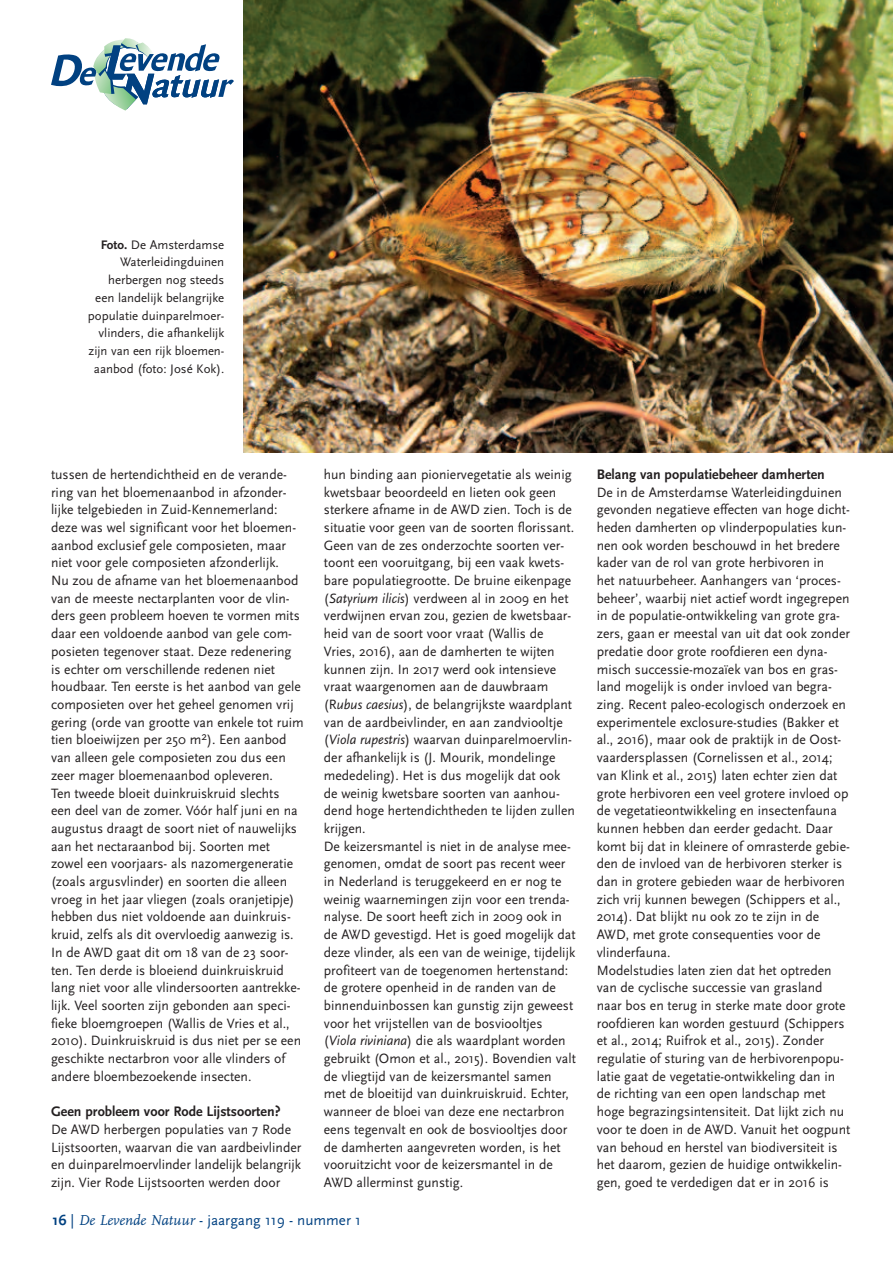
<style>
.page{position:relative;width:893px;height:1263px;background:#fff}
.page>*{position:absolute;margin:0;border:0;box-sizing:border-box;transform-origin:0 0}
.t1{font:15px "Scala Sans";color:#014181}
.t2{font:700 14.4px "Scala Sans";color:#231f20}
.t3{font:14.1px/17.7px "Scala Sans";color:#231f20}
.t4{font:12.9px/17.7px "Scala Sans";color:#231f20;text-align:right}
.s1{font-weight:700}
.s2{font-style:italic}
.s3{font-family:"FF Scala";font-style:italic}
</style>
<div class="page">
<svg style="left:51px;top:38px;width:183px;height:73px"></svg>
<img style="left:243px;top:0;width:650px;height:453px">
<hr style="left:892px;top:1137px;width:1px;height:62px;background:#f9a51b">
<p class="t4" style="left:88px;top:235px;width:138px"><span class="s1">Foto.</span> De Amsterdamse<br>Waterleidingduinen herbergen nog steeds een landelijk belangrijke populatie duinparelmoer&shy;vlinders, die afhankelijk zijn van een rijk bloemen&shy;aanbod (foto: José Kok).</p>
<p class="t3" style="left:51px;top:465px;width:254px">tussen de hertendichtheid en de verande&shy;ring van het bloemenaanbod in afzonder&shy;lijke telgebieden in Zuid-Kennemerland: deze was wel significant voor het bloemen&shy;aanbod exclusief gele composieten, maar niet voor gele composieten afzonderlijk.<br>Nu zou de afname van het bloemenaanbod van de meeste nectarplanten voor de vlin&shy;ders geen probleem hoeven te vormen mits daar een voldoende aanbod van gele com&shy;posieten tegenover staat. Deze redenering is echter om verschillende redenen niet houdbaar. Ten eerste is het aanbod van gele composieten over het geheel genomen vrij gering (orde van grootte van enkele tot ruim tien bloeiwijzen per 250 m<sup>2</sup>). Een aanbod van alleen gele composieten zou dus een zeer mager bloemenaanbod opleveren.<br>Ten tweede bloeit duinkruiskruid slechts<br>een deel van de zomer. Vóór half juni en na augustus draagt de soort niet of nauwelijks aan het nectaraanbod bij. Soorten met zowel een voorjaars- als nazomergeneratie (zoals argusvlinder) en soorten die alleen vroeg in het jaar vliegen (zoals oranjetipje) hebben dus niet voldoende aan duinkruis&shy;kruid, zelfs als dit overvloedig aanwezig is.<br>In de AWD gaat dit om 18 van de 23 soor&shy;ten. Ten derde is bloeiend duinkruiskruid lang niet voor alle vlindersoorten aantrekke&shy;lijk. Veel soorten zijn gebonden aan speci&shy;fieke bloemgroepen (Wallis de Vries et al., 2010). Duinkruiskruid is dus niet per se een geschikte nectarbron voor alle vlinders of andere bloembezoekende insecten.</p>
<p class="t2" style="left:51px;top:1103px;width:231px">Geen probleem voor Rode Lijstsoorten?</p>
<p class="t3" style="left:51px;top:1120px;width:252px">De AWD herbergen populaties van 7 Rode Lijstsoorten, waarvan die van aardbeivlinder en duinparelmoervlinder landelijk belangrijk zijn. Vier Rode Lijstsoorten werden door</p>
<p class="t3" style="left:324px;top:465px;width:254px">hun binding aan pioniervegetatie als weinig kwetsbaar beoordeeld en lieten ook geen sterkere afname in de AWD zien. Toch is de situatie voor geen van de soorten florissant.<br>Geen van de zes onderzochte soorten ver&shy;toont een vooruitgang, bij een vaak kwets&shy;bare populatiegrootte. De bruine eikenpage (<span class="s2">Satyrium ilicis</span>) verdween al in 2009 en het verdwijnen ervan zou, gezien de kwetsbaar&shy;heid van de soort voor vraat (Wallis de Vries, 2016), aan de damherten te wijten kunnen zijn. In 2017 werd ook intensieve vraat waargenomen aan de dauwbraam (R<span class="s2">ubus caesius</span>), de belangrijkste waardplant van de aardbeivlinder, en aan zandviooltje (<span class="s2">Viola rupestris</span>) waarvan duinparelmoervlin&shy;der afhankelijk is (J. Mourik, mondelinge mededeling). Het is dus mogelijk dat ook de weinig kwetsbare soorten van aanhou&shy;dend hoge hertendichtheden te lijden zullen krijgen.<br>De keizersmantel is niet in de analyse mee&shy;genomen, omdat de soort pas recent weer in Nederland is teruggekeerd en er nog te weinig waarnemingen zijn voor een trenda&shy;nalyse. De soort heeft zich in 2009 ook in de AWD gevestigd. Het is goed mogelijk dat deze vlinder, als een van de weinige, tijdelijk profiteert van de toegenomen hertenstand: de grotere openheid in de randen van de binnenduinbossen kan gunstig zijn geweest voor het vrijstellen van de bosviooltjes (<span class="s2">Viola riviniana</span>) die als waardplant worden gebruikt (Omon et al., 2015). Bovendien valt de vliegtijd van de keizersmantel samen met de bloeitijd van duinkruiskruid. Echter, wanneer de bloei van deze ene nectarbron eens tegenvalt en ook de bosviooltjes door de damherten aangevreten worden, is het vooruitzicht voor de keizersmantel in de AWD allerminst gunstig.</p>
<p class="t2" style="left:597px;top:465px;width:230px">Belang van populatiebeheer damherten</p>
<p class="t3" style="left:597px;top:483px;width:255px">De in de Amsterdamse Waterleidingduinen gevonden negatieve effecten van hoge dicht&shy;heden damherten op vlinderpopulaties kun&shy;nen ook worden beschouwd in het bredere kader van de rol van grote herbivoren in<br>het natuurbeheer. Aanhangers van ‘proces&shy;beheer’, waarbij niet actief wordt ingegrepen in de populatie-ontwikkeling van grote gra&shy;zers, gaan er meestal van uit dat ook zonder predatie door grote roofdieren een dyna&shy;misch successie-mozaïek van bos en gras&shy;land mogelijk is onder invloed van begra&shy;zing. Recent paleo-ecologisch onderzoek en experimentele exclosure-studies (Bakker et al., 2016), maar ook de praktijk in de Oost&shy;vaardersplassen (Cornelissen et al., 2014; van Klink et al., 2015) laten echter zien dat grote herbivoren een veel grotere invloed op de vegetatieontwikkeling en insectenfauna kunnen hebben dan eerder gedacht. Daar komt bij dat in kleinere of omrasterde gebie&shy;den de invloed van de herbivoren sterker is dan in grotere gebieden waar de herbivoren zich vrij kunnen bewegen (Schippers et al., 2014). Dat blijkt nu ook zo te zijn in de AWD, met grote consequenties voor de vlinderfauna.<br>Modelstudies laten zien dat het optreden van de cyclische successie van grasland naar bos en terug in sterke mate door grote roofdieren kan worden gestuurd (Schippers et al., 2014; Ruifrok et al., 2015). Zonder regulatie of sturing van de herbivorenpopu&shy;latie gaat de vegetatie-ontwikkeling dan in de richting van een open landschap met hoge begrazingsintensiteit. Dat lijkt zich nu voor te doen in de AWD. Vanuit het oogpunt van behoud en herstel van biodiversiteit is het daarom, gezien de huidige ontwikkelin&shy;gen, goed te verdedigen dat er in 2016 is</p>
<p class="t1" style="left:53px;top:1211px;width:310px"><span class="s1">16</span> | <span class="s3">De Levende Natuur</span> - jaargang 119 - nummer 1</p>
</div>
